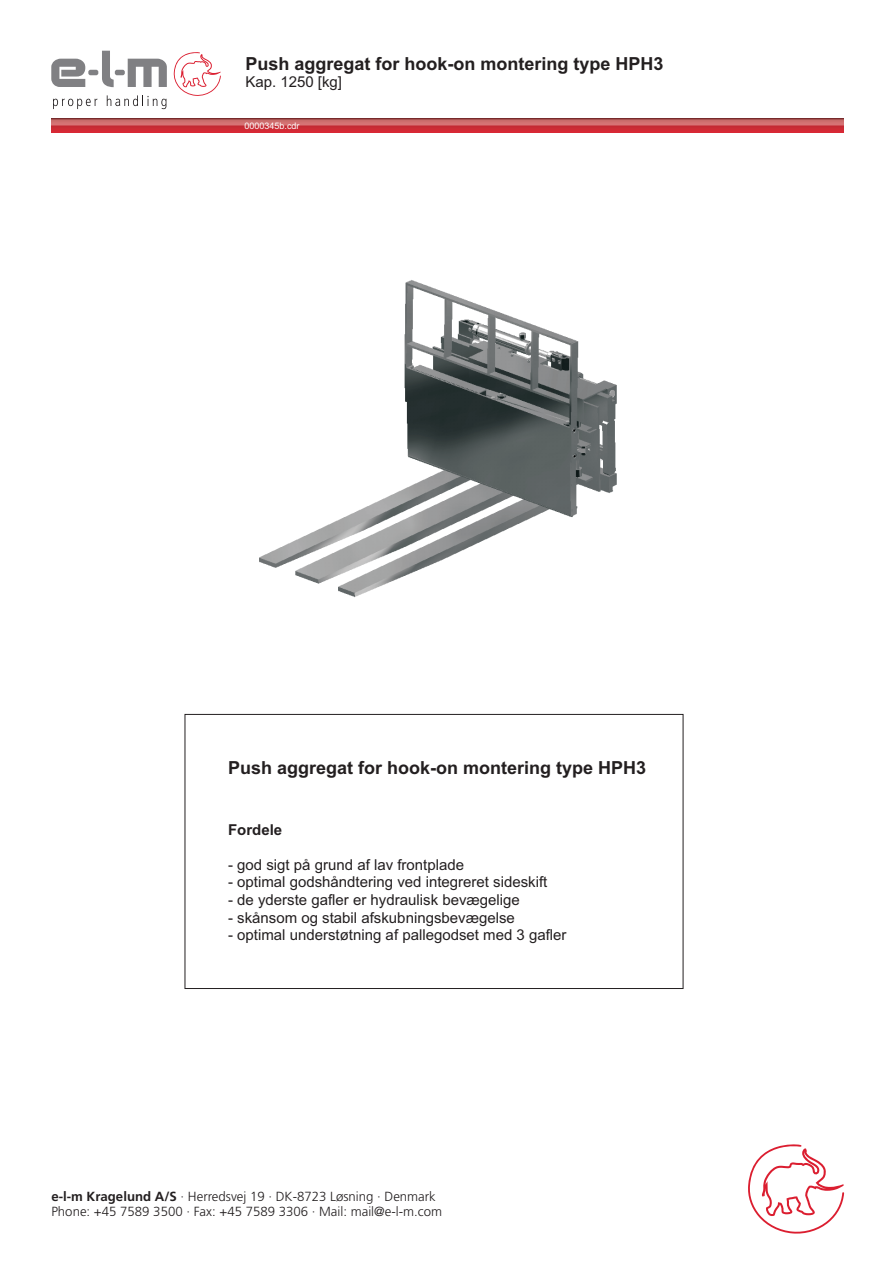
<style>
.page{position:relative;width:893px;height:1263px;background:#fff}
.page>*{position:absolute;margin:0;border:0;box-sizing:border-box;transform-origin:0 0}
.t1{font:700 18px "Arial";color:#231f20}
.t2{font:15px "Arial";color:#231f20}
.t3{font:700 15px "Arial";color:#231f20}
.t4{font:300 13.2px/15.3px "Frutiger LT Com";color:#231f20}
.t5{font:9px "Arial";color:#fff}
.s1{font-style:inherit}
</style>
<div class="page">
<svg style="left:173px;top:52px;width:48px;height:44px"></svg>
<div style="left:88px;top:70px;width:10px;height:5px;background:#808083;border-radius:2px"></div>
<div style="left:115px;top:70px;width:10px;height:5px;background:#808083;border-radius:2px"></div>
<svg style="left:53px;top:99px;width:44px;height:10px"></svg>
<svg style="left:107px;top:95px;width:59px;height:14px"></svg>
<svg style="left:51px;top:59px;width:34px;height:28px"></svg>
<svg style="left:128px;top:59px;width:39px;height:28px"></svg>
<svg style="left:102px;top:51px;width:12px;height:36px"></svg>
<img style="left:51px;top:119px;width:792px;height:14px">
<svg style="left:748px;top:1144px;width:96px;height:90px"></svg>
<svg style="left:185px;top:714px;width:498px;height:275px"></svg>
<img style="left:259px;top:280px;width:358px;height:318px">
<p class="t1" style="left:245px;top:57px;width:420px">Push aggregat for hook-on montering type HPH3</p>
<p class="t2" style="left:245px;top:76px;width:98px">Kap. 1250 [kg]</p>
<p class="t5" style="left:245px;top:123px;width:57px">0000345b.cdr</p>
<p class="t1" style="left:228px;top:761px;width:420px">Push aggregat for hook-on montering type HPH3</p>
<p class="t3" style="left:228px;top:824px;width:56px">Fordele</p>
<p class="t2" style="left:228px;top:859px;width:237px">- god sigt på grund af lav frontplade</p>
<p class="t2" style="left:228px;top:876px;width:321px">- optimal godshåndtering ved integreret sideskift</p>
<p class="t2" style="left:228px;top:894px;width:293px">- de yderste gafler er hydraulisk bevægelige</p>
<p class="t2" style="left:228px;top:912px;width:288px">- skånsom og stabil afskubningsbevægelse</p>
<p class="t2" style="left:228px;top:929px;width:340px">- optimal understøtning af pallegodset med 3 gafler</p>
<p class="t4" style="left:51px;top:1190px;width:392px"><span class="s1">e-l-m Kragelund A/S</span> · Herredsvej 19 · DK-8723 Løsning · Denmark<br>Phone: +45 7589 3500 · Fax: +45 7589 3306 · Mail: mail@e-l-m.com</p>
</div>
